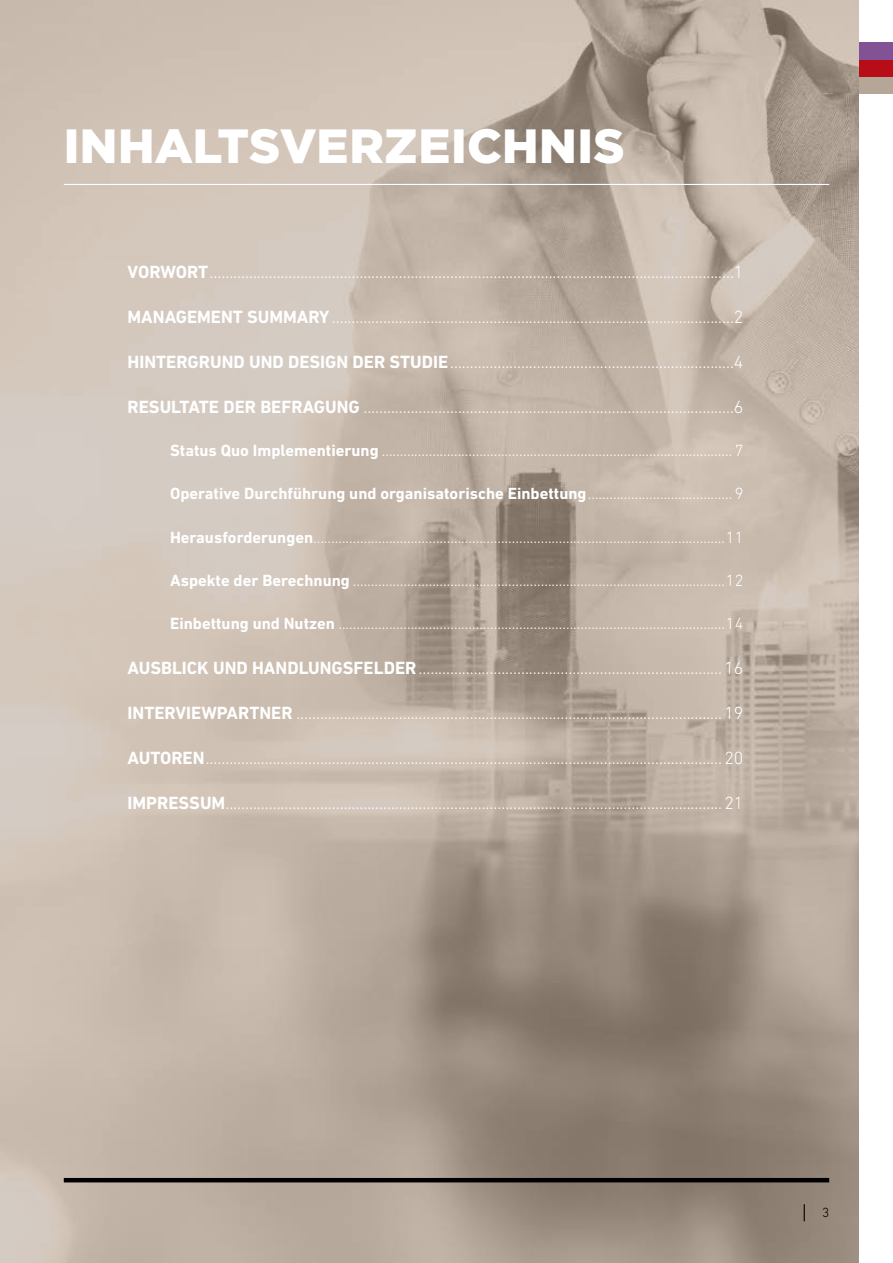
<style>
.page{position:relative;width:893px;height:1263px;background:#fff}
.page>*{position:absolute;margin:0;border:0;box-sizing:border-box;transform-origin:0 0}
.t1{font:900 48px "Gotham";letter-spacing:.005em;color:#fff}
.t2{font:300 18px "DIN Next LT Pro";color:#fff}
.t3{font:300 16.5px "DIN Next LT Pro";color:#fff}
.t4{font:700 16.5px "DIN Next LT Pro";color:#fff}
.t5{font:300 13.5px "DIN Next LT Pro";color:#000}
.s1{font-weight:700}
.s2{font-weight:300}
</style>
<div class="page">
<img style="left:0;top:0;width:859px;height:1263px">
<div style="left:859px;top:76px;width:34px;height:17px;background:#b5a698"></div>
<div style="left:859px;top:59px;width:34px;height:17px;background:#b70d18"></div>
<div style="left:859px;top:43px;width:34px;height:17px;background:#815394"></div>
<hr style="left:64px;top:1178px;width:765px;height:4px;background:#000">
<svg style="left:804px;top:1204px;width:1px;height:17px"></svg>
<hr style="left:64px;top:184px;width:765px;height:1px;background:#fff">
<h1 class="t1" style="left:64px;top:118px;width:562px">INHALTSVERZEICHNIS</h1>
<p class="t2" style="left:128px;top:262px;width:617px"><span class="s1">VORWORT</span>.....................................................................................................................................1</p>
<p class="t2" style="left:128px;top:306px;width:617px"><span class="s1">MANAGEMENT SUMMARY</span>......................................................................................................2</p>
<p class="t2" style="left:128px;top:351px;width:617px"><span class="s1">HINTERGRUND UND DESIGN DER STUDIE</span>........................................................................4</p>
<p class="t2" style="left:128px;top:396px;width:617px"><span class="s1">RESULTATE DER BEFRAGUNG</span> ..............................................................................................6</p>
<p class="t3" style="left:170px;top:441px;width:575px"><span class="s1">Status Quo Implementierung</span> ................................................................................................. 7</p>
<p class="t4" style="left:170px;top:484px;width:575px">Operative Durchführung und organisatorische Einbettung<span class="s2">........................................ 9</span></p>
<p class="t3" style="left:170px;top:528px;width:575px"><span class="s1">Herausforderungen</span>..................................................................................................................11</p>
<p class="t3" style="left:170px;top:571px;width:575px"><span class="s1">Aspekte der Berechnung</span> .......................................................................................................12</p>
<p class="t3" style="left:170px;top:614px;width:575px"><span class="s1">Einbettung und Nutzen</span> ...........................................................................................................14</p>
<p class="t2" style="left:128px;top:658px;width:617px"><span class="s1">AUSBLICK UND HANDLUNGSFELDER</span>.............................................................................16</p>
<p class="t2" style="left:128px;top:703px;width:617px"><span class="s1">INTERVIEWPARTNER</span> ............................................................................................................19</p>
<p class="t2" style="left:128px;top:748px;width:617px"><span class="s1">AUTOREN</span>...................................................................................................................................20</p>
<p class="t2" style="left:128px;top:793px;width:617px"><span class="s1">IMPRESSUM</span>..............................................................................................................................21</p>
<p class="t5" style="left:822px;top:1205px;width:9px">3</p>
</div>
